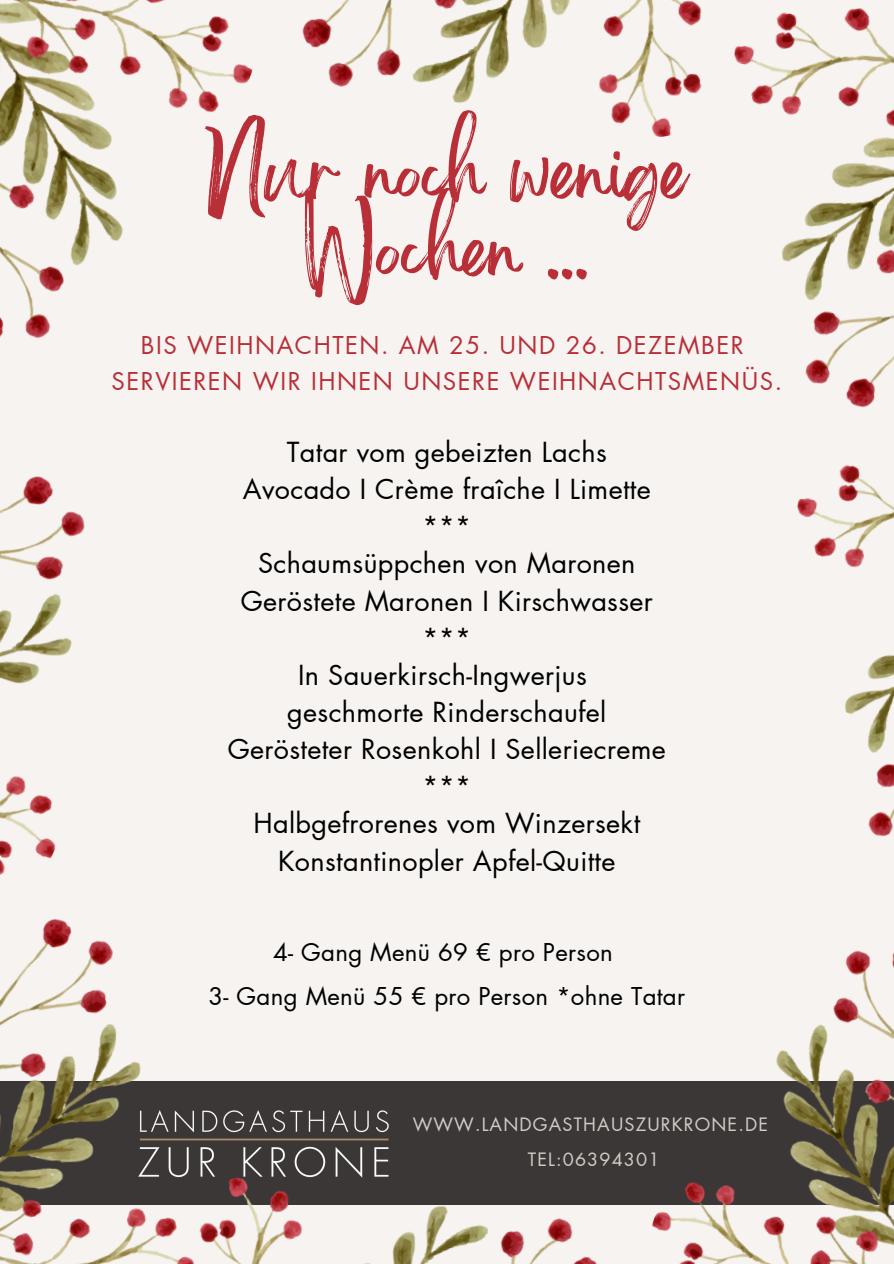
<style>
.page{position:relative;width:894px;height:1264px;background:#fff}
.page>*{position:absolute;margin:0;border:0;box-sizing:border-box;transform-origin:0 0}
.t1{font:67.5px/77.7px "Brightwall";letter-spacing:-.01em;color:#b82f38;text-align:center}
.t2{font:27px/37.2px "Futura LT Pro";letter-spacing:.015em;color:#000;text-align:center}
.t3{font:24px/36px "Futura LT Pro";letter-spacing:.065em;color:#b82f38;text-align:center}
.t4{font:24px/43.8px "Futura LT Pro";letter-spacing:.015em;color:#000;text-align:center}
.t5{font:18px "Futura LT Pro";letter-spacing:.065em;color:#d3ccc6}
</style>
<div class="page">
<div style="left:0;top:0;width:893px;height:1263px;background:#f6f3f0"></div>
<div style="left:217px;top:1081px;width:415px;height:19px;background:#3c3737"></div>
<div style="left:217px;top:1090px;width:202px;height:10px;background:#3c3737"></div>
<img style="left:734px;top:8px;width:159px;height:400px">
<img style="left:797px;top:465px;width:96px;height:358px">
<img style="left:0;top:476px;width:85px;height:347px">
<img style="left:0;top:823px;width:217px;height:440px">
<img style="left:302px;top:0;width:400px;height:137px">
<img style="left:169px;top:1100px;width:463px;height:163px">
<img style="left:0;top:0;width:253px;height:338px">
<img style="left:632px;top:823px;width:261px;height:440px">
<p class="t1" style="left:207px;top:148px;width:481px">Nur noch wenige<br>Wochen …</p>
<p class="t3" style="left:111px;top:328px;width:671px">BIS WEIHNACHTEN. AM 25. UND 26. DEZEMBER<br>SERVIEREN WIR IHNEN UNSERE WEIHNACHTSMENÜS.</p>
<p class="t2" style="left:228px;top:434px;width:439px">Tatar vom gebeizten Lachs<br>Avocado I Crème fraîche I Limette ***<br>Schaumsüppchen von Maronen<br>Geröstete Maronen I Kirschwasser ***<br>In Sauerkirsch-Ingwerjus<br>geschmorte Rinderschaufel<br>Gerösteter Rosenkohl I Selleriecreme ***<br>Halbgefrorenes vom Winzersekt<br>Konstantinopler Apfel-Quitte</p>
<p class="t4" style="left:208px;top:930px;width:478px">4- Gang Menü 69 € pro Person<br>3- Gang Menü 55 € pro Person *ohne Tatar</p>
<p class="t5" style="left:412px;top:1115px;width:357px">WWW.LANDGASTHAUSZURKRONE.DE</p>
<p class="t5" style="left:527px;top:1150px;width:133px">TEL:06394301</p>
</div>
